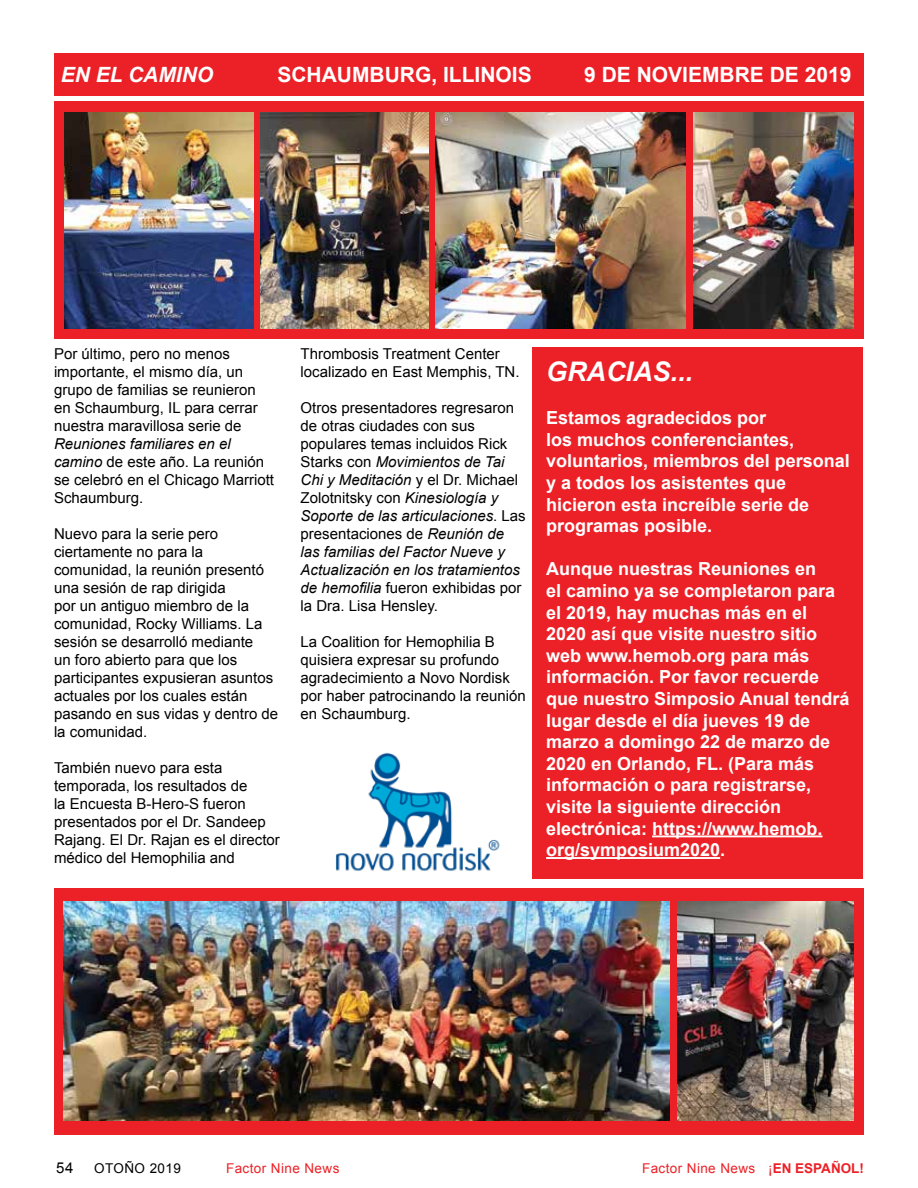
<style>
.page{position:relative;width:918px;height:1188px;background:#fff}
.page>*{position:absolute;margin:0;border:0;box-sizing:border-box;transform-origin:0 0}
.t1{font:italic 700 27px "Arial";color:#fff}
.t2{font:700 21px "Arial";color:#fff}
.t3{font:italic 700 21px "Arial";color:#fff}
.t4{font:700 18px/21.6px "Arial";color:#fff}
.t5{font:15px/18px "Arial";color:#000}
.t6{font:13.5px "Arial";letter-spacing:.03em;color:#ec2127}
.t7{font:13.5px "Arial";letter-spacing:.03em;color:#000}
.s1{font-style:italic}
.s2{font-weight:700}
</style>
<div class="page">
<div style="left:533px;top:348px;width:330px;height:531px;background:#ec2127"></div>
<hr style="left:652px;top:835px;width:170px;height:2px;background:#fff">
<hr style="left:546px;top:857px;width:174px;height:2px;background:#fff">
<div style="left:54px;top:53px;width:810px;height:42px;background:#ec2127"></div>
<div style="left:54px;top:102px;width:810px;height:237px;background:#ec2127"></div>
<div style="left:54px;top:888px;width:810px;height:246px;background:#ec2127"></div>
<img style="left:64px;top:902px;width:605px;height:219px">
<img style="left:678px;top:902px;width:175px;height:219px">
<img style="left:693px;top:112px;width:160px;height:216px">
<img style="left:261px;top:112px;width:168px;height:216px">
<img style="left:436px;top:112px;width:250px;height:216px">
<img style="left:65px;top:112px;width:188px;height:216px">
<img style="left:335px;top:753px;width:165px;height:118px">
<h2 class="t3" style="left:61px;top:61px;width:154px">EN EL CAMINO</h2>
<h2 class="t2" style="left:277px;top:61px;width:256px">SCHAUMBURG, ILLINOIS</h2>
<h2 class="t2" style="left:584px;top:61px;width:269px">9 DE NOVIEMBRE DE 2019</h2>
<p class="t5" style="left:54px;top:345px;width:205px">Por último, pero no menos importante, el mismo día, un grupo de familias se reunieron en Schaumburg, IL para cerrar nuestra maravillosa serie de</p>
<p class="t5" style="left:54px;top:435px;width:222px"><span class="s1">Reuniones familiares en el camino</span> de este año. La reunión se celebró en el Chicago Marriott<br>Schaumburg.</p>
<p class="t5" style="left:54px;top:525px;width:226px">Nuevo para la serie pero ciertamente no para la comunidad, la reunión presentó una sesión de rap dirigida<br>por un antiguo miembro de la comunidad, Rocky Williams. La sesión se desarrolló mediante<br>un foro abierto para que los participantes expusieran asuntos actuales por los cuales están pasando en sus vidas y dentro de la comunidad.</p>
<p class="t5" style="left:54px;top:759px;width:227px">También nuevo para esta temporada, los resultados de<br>la Encuesta B-Hero-S fueron presentados por el Dr. Sandeep<br>Rajang. El Dr. Rajan es el director médico del Hemophilia and</p>
<p class="t5" style="left:301px;top:345px;width:220px">Thrombosis Treatment Center localizado en East Memphis, TN.</p>
<p class="t5" style="left:301px;top:399px;width:227px">Otros presentadores regresaron de otras ciudades con sus populares temas incluidos Rick<br>Starks con <span class="s1">Movimientos de Tai<br>Chi y Meditación</span> y el Dr. Michael<br>Zolotnitsky con <span class="s1">Kinesiología y<br>Soporte de las articulaciones</span>. Las presentaciones de <span class="s1">Reunión de las familias del Factor Nueve y<br>Actualización en los tratamientos de hemofilia</span> fueron exhibidas por la Dra. Lisa Hensley.</p>
<p class="t5" style="left:301px;top:633px;width:227px">La Coalition for Hemophilia B quisiera expresar su profundo agradecimiento a Novo Nordisk por haber patrocinando la reunión en Schaumburg.</p>
<h1 class="t1" style="left:546px;top:354px;width:149px">GRACIAS...</h1>
<p class="t4" style="left:546px;top:408px;width:305px">Estamos agradecidos por<br>los muchos conferenciantes, voluntarios, miembros del personal y a todos los asistentes que hicieron esta increíble serie de programas posible.</p>
<p class="t4" style="left:546px;top:559px;width:305px">Aunque nuestras Reuniones en<br>el camino ya se completaron para el 2019, hay muchas más en el<br>2020 así que visite nuestro sitio web www.hemob.org para más información. Por favor recuerde que nuestro Simposio Anual tendrá lugar desde el día jueves 19 de marzo a domingo 22 de marzo de<br>2020 en Orlando, FL. (Para más información o para registrarse, visite la siguiente dirección electrónica: https://www.hemob. org/symposium2020.</p>
<p class="t5" style="left:56px;top:1159px;width:19px">54</p>
<p class="t7" style="left:94px;top:1159px;width:88px">OTOÑO 2019</p>
<p class="t6" style="left:226px;top:1159px;width:115px">Factor Nine News</p>
<p class="t6" style="left:642px;top:1159px;width:223px">Factor Nine News ¡<span class="s2">EN ESPAÑOL!</span></p>
</div>
